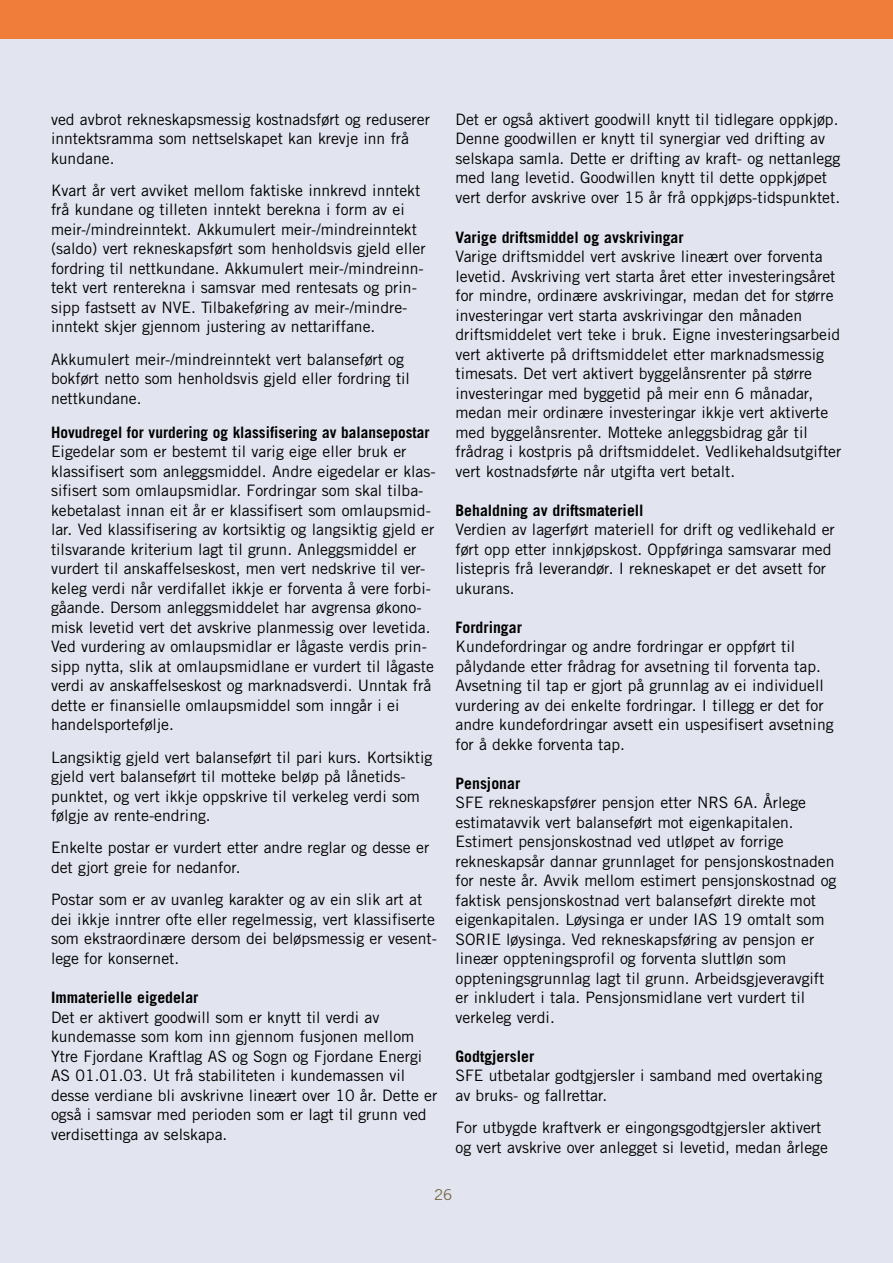
<style>
.page{position:relative;width:893px;height:1263px;background:#e2e4ef}
.page>*{position:absolute;margin:0;border:0;box-sizing:border-box;transform-origin:0 0}
.t1{font:15.75px/19.5px "Trade Gothic";color:#000}
.t2{font:700 15.75px "Trade Gothic";color:#000}
.t3{font:15px "Trade Gothic";color:#786847}
</style>
<div class="page">
<div style="left:0;top:0;width:893px;height:38px;background:#f07e3a"></div>
<p class="t1" style="left:51px;top:109px;width:380px">ved avbrot rekneskapsmessig kostnadsført og reduserer inntektsramma som nettselskapet kan krevje inn frå kundane.</p>
<p class="t1" style="left:51px;top:180px;width:376px">Kvart år vert avviket mellom faktiske innkrevd inntekt frå kundane og tilleten inntekt berekna i form av ei meir-/mindreinntekt. Akkumulert meir-/mindreinntekt (saldo) vert rekneskapsført som henholdsvis gjeld eller fordring til nettkundane. Akkumulert meir-/mindreinn&shy;tekt vert renterekna i samsvar med rentesats og prin&shy;sipp fastsett av NVE. Tilbakeføring av meir-/mindre&shy;inntekt skjer gjennom justering av nettariffane.</p>
<p class="t1" style="left:51px;top:349px;width:360px">Akkumulert meir-/mindreinntekt vert balanseført og bokført netto som henholdsvis gjeld eller fordring til nettkundane.</p>
<p class="t2" style="left:51px;top:423px;width:380px">Hovudregel for vurdering og klassifisering av balansepostar</p>
<p class="t1" style="left:51px;top:442px;width:386px">Eigedelar som er bestemt til varig eige eller bruk er klassifisert som anleggsmiddel. Andre eigedelar er klas&shy;sifisert som omlaupsmidlar. Fordringar som skal tilba&shy;kebetalast innan eit år er klassifisert som omlaupsmid&shy;lar. Ved klassifisering av kortsiktig og langsiktig gjeld er tilsvarande kriterium lagt til grunn. Anleggsmiddel er vurdert til anskaffelseskost, men vert nedskrive til ver&shy;keleg verdi når verdifallet ikkje er forventa å vere forbi&shy;gåande. Dersom anleggsmiddelet har avgrensa økono&shy;misk levetid vert det avskrive planmessig over levetida.<br>Ved vurdering av omlaupsmidlar er lågaste verdis prin&shy;sipp nytta, slik at omlaupsmidlane er vurdert til lågaste verdi av anskaffelseskost og marknadsverdi. Unntak frå dette er finansielle omlaupsmiddel som inngår i ei handelsportefølje.</p>
<p class="t1" style="left:51px;top:747px;width:383px">Langsiktig gjeld vert balanseført til pari kurs. Kortsiktig gjeld vert balanseført til motteke beløp på lånetids&shy;punktet, og vert ikkje oppskrive til verkeleg verdi som følgje av rente-endring.</p>
<p class="t1" style="left:51px;top:838px;width:380px">Enkelte postar er vurdert etter andre reglar og desse er det gjort greie for nedanfor.</p>
<p class="t1" style="left:51px;top:889px;width:387px">Postar som er av uvanleg karakter og av ein slik art at dei ikkje inntrer ofte eller regelmessig, vert klassifiserte som ekstraordinære dersom dei beløpsmessig er vesent&shy;lege for konsernet.</p>
<p class="t2" style="left:51px;top:988px;width:149px">Immaterielle eigedelar</p>
<p class="t1" style="left:51px;top:1007px;width:388px">Det er aktivert goodwill som er knytt til verdi av kundemasse som kom inn gjennom fusjonen mellom Ytre Fjordane Kraftlag AS og Sogn og Fjordane Energi AS 01.01.03. Ut frå stabiliteten i kundemassen vil desse verdiane bli avskrivne lineært over 10 år. Dette er også i samsvar med perioden som er lagt til grunn ved verdisettinga av selskapa.</p>
<p class="t1" style="left:455px;top:109px;width:386px">Det er også aktivert goodwill knytt til tidlegare oppkjøp.<br>Denne goodwillen er knytt til synergiar ved drifting av selskapa samla. Dette er drifting av kraft- og nettanlegg med lang levetid. Goodwillen knytt til dette oppkjøpet vert derfor avskrive over 15 år frå oppkjøps-tidspunktet.</p>
<p class="t2" style="left:455px;top:227px;width:230px">Varige driftsmiddel og avskrivingar</p>
<p class="t1" style="left:455px;top:247px;width:387px">Varige driftsmiddel vert avskrive lineært over forventa levetid. Avskriving vert starta året etter investeringsåret for mindre, ordinære avskrivingar, medan det for større investeringar vert starta avskrivingar den månaden driftsmiddelet vert teke i bruk. Eigne investeringsarbeid vert aktiverte på driftsmiddelet etter marknadsmessig timesats. Det vert aktivert byggelånsrenter på større investeringar med byggetid på meir enn 6 månadar, medan meir ordinære investeringar ikkje vert aktiverte med byggelånsrenter. Motteke anleggsbidrag går til frådrag i kostpris på driftsmiddelet. Vedlikehaldsutgifter vert kostnadsførte når utgifta vert betalt.</p>
<p class="t2" style="left:455px;top:500px;width:190px">Behaldning av driftsmateriell</p>
<p class="t1" style="left:455px;top:520px;width:381px">Verdien av lagerført materiell for drift og vedlikehald er ført opp etter innkjøpskost. Oppføringa samsvarar med listepris frå leverandør. I rekneskapet er det avsett for ukurans.</p>
<p class="t2" style="left:455px;top:617px;width:68px">Fordringar</p>
<p class="t1" style="left:455px;top:637px;width:380px">Kundefordringar og andre fordringar er oppført til pålydande etter frådrag for avsetning til forventa tap.<br>Avsetning til tap er gjort på grunnlag av ei individuell vurdering av dei enkelte fordringar. I tillegg er det for andre kundefordringar avsett ein uspesifisert avsetning for å dekke forventa tap.</p>
<p class="t2" style="left:455px;top:773px;width:66px">Pensjonar</p>
<p class="t1" style="left:455px;top:793px;width:382px">SFE rekneskapsfører pensjon etter NRS 6A. Årlege estimatavvik vert balanseført mot eigenkapitalen.<br>Estimert pensjonskostnad ved utløpet av forrige rekneskapsår dannar grunnlaget for pensjonskostnaden for neste år. Avvik mellom estimert pensjonskostnad og faktisk pensjonskostnad vert balanseført direkte mot eigenkapitalen. Løysinga er under IAS 19 omtalt som SORIE løysinga. Ved rekneskapsføring av pensjon er lineær oppteningsprofil og forventa sluttløn som oppteningsgrunnlag lagt til grunn. Arbeidsgjeveravgift er inkludert i tala. Pensjonsmidlane vert vurdert til verkeleg verdi.</p>
<p class="t2" style="left:455px;top:1046px;width:80px">Godtgjersler</p>
<p class="t1" style="left:455px;top:1066px;width:368px">SFE utbetalar godtgjersler i samband med overtaking av bruks- og fallrettar.</p>
<p class="t1" style="left:455px;top:1117px;width:374px">For utbygde kraftverk er eingongsgodtgjersler aktivert og vert avskrive over anlegget si levetid, medan årlege</p>
<p class="t3" style="left:434px;top:1186px;width:20px">26</p>
</div>
